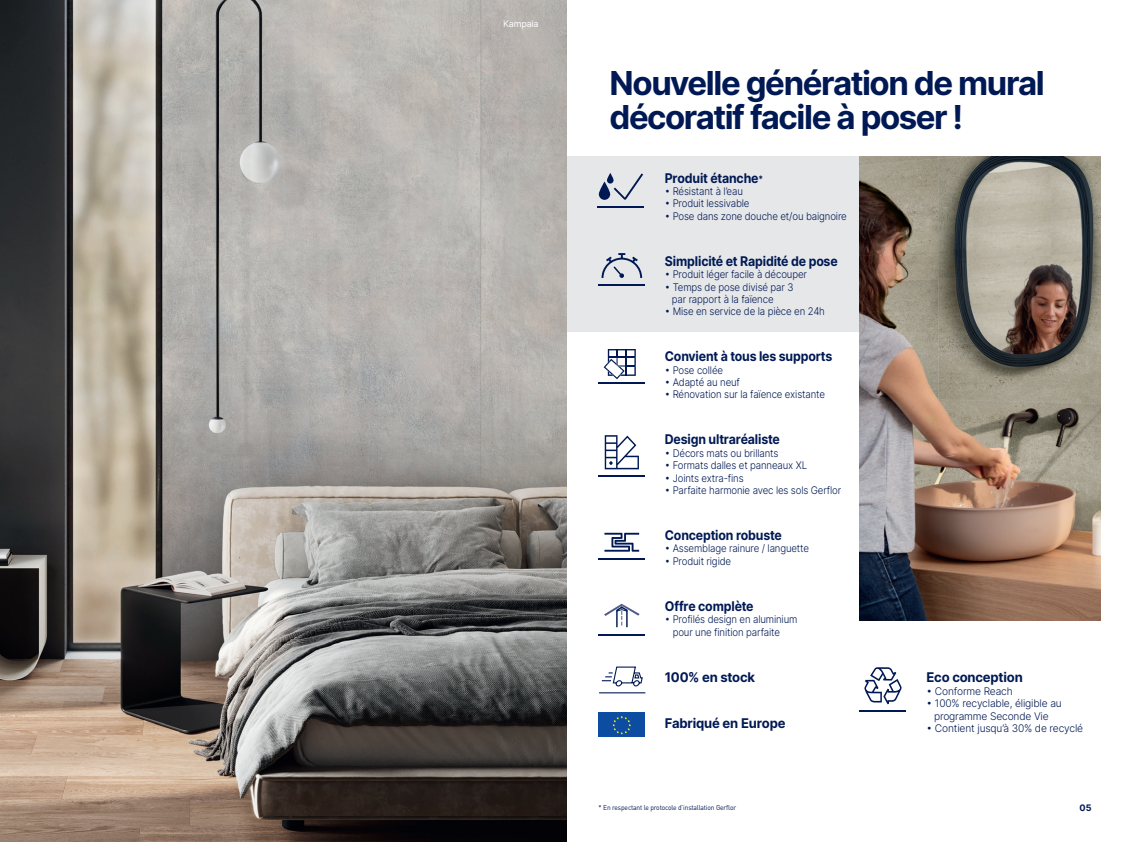
<style>
.page{position:relative;width:1134px;height:842px;background:#fff}
.page>*{position:absolute;margin:0;border:0;box-sizing:border-box;transform-origin:0 0}
.t1{font:700 33px/34px "Inter";letter-spacing:-.045em;color:#001954}
.t2{font:700 13.4px "Inter";letter-spacing:-.015em;color:#001954;scale:.92 1}
.t3{font:700 13.4px "Inter";letter-spacing:-.015em;color:#001954}
.t4{font:300 10.5px/12.4px "Inter";letter-spacing:-.015em;color:#001954;scale:.92 1}
.t5{font:300 10.5px/12.4px "Inter";letter-spacing:-.015em;color:#001954;text-align:center}
.t6{font:9px "Inter";letter-spacing:-.02em;color:#fff}
.t7{font:700 9px "Inter";color:#001954}
.t8{font:7px "DIN Pro";letter-spacing:-.02em;color:#001954;scale:.95 1}
.s1{font-size:9px}
</style>
<div class="page">
<img style="left:0;top:0;width:567px;height:842px">
<div style="left:567px;top:156px;width:292px;height:176px;background:#e6e7e9"></div>
<hr style="left:599px;top:476px;width:46px;height:1px;background:#001954">
<svg style="left:605px;top:435px;width:34px;height:34px"></svg>
<svg style="left:601px;top:666px;width:42px;height:21px"></svg>
<hr style="left:599px;top:692px;width:46px;height:1px;background:#001954">
<div style="left:599px;top:712px;width:46px;height:25px;background:#0d4da1"></div>
<svg style="left:612px;top:716px;width:19px;height:18px"></svg>
<svg style="left:864px;top:667px;width:37px;height:37px"></svg>
<hr style="left:860px;top:711px;width:46px;height:1px;background:#001954">
<hr style="left:599px;top:382px;width:46px;height:1px;background:#001954">
<svg style="left:604px;top:349px;width:32px;height:30px"></svg>
<svg style="left:601px;top:253px;width:42px;height:25px"></svg>
<hr style="left:599px;top:285px;width:46px;height:1px;background:#001954">
<svg style="left:604px;top:604px;width:36px;height:24px"></svg>
<hr style="left:599px;top:558px;width:46px;height:1px;background:#001954">
<svg style="left:604px;top:533px;width:35px;height:19px"></svg>
<svg style="left:607px;top:173px;width:7px;height:11px"></svg>
<svg style="left:599px;top:181px;width:11px;height:19px"></svg>
<svg style="left:614px;top:173px;width:29px;height:27px"></svg>
<hr style="left:597px;top:206px;width:46px;height:1px;background:#001954">
<hr style="left:599px;top:634px;width:46px;height:2px;background:#001954">
<img style="left:859px;top:156px;width:241px;height:464px">
<p class="t6" style="left:503px;top:17px;width:37px">Kampala</p>
<h1 class="t1" style="left:609px;top:65px;width:437px">Nouvelle génération de mural décoratif facile à poser !</h1>
<p class="t2" style="left:665px;top:168px;width:108px">Produit étanche<span class="s1">*</span></p>
<p class="t4" style="left:665px;top:185px;width:86px">• Résistant à l’eau</p>
<p class="t4" style="left:665px;top:197px;width:94px">• Produit lessivable</p>
<p class="t4" style="left:665px;top:210px;width:199px">• Pose dans zone douche et/ou baignoire</p>
<p class="t2" style="left:665px;top:251px;width:189px">Simplicité et Rapidité de pose</p>
<p class="t4" style="left:665px;top:268px;width:156px">• Produit léger facile à découper</p>
<p class="t4" style="left:672px;top:280px;width:134px;text-indent:-7px">• Temps de pose divisé par 3 par rapport à la faïence</p>
<p class="t4" style="left:665px;top:305px;width:175px">• Mise en service de la pièce en 24h</p>
<p class="t2" style="left:665px;top:347px;width:184px">Convient à tous les supports</p>
<p class="t4" style="left:665px;top:363px;width:65px">• Pose collée</p>
<p class="t4" style="left:665px;top:376px;width:83px">• Adapté au neuf</p>
<p class="t4" style="left:665px;top:388px;width:176px">• Rénovation sur la faïence existante</p>
<p class="t2" style="left:665px;top:430px;width:127px">Design ultraréaliste</p>
<p class="t4" style="left:665px;top:446px;width:125px">• Décors mats ou brillants</p>
<p class="t4" style="left:665px;top:459px;width:156px">• Formats dalles et panneaux XL</p>
<p class="t4" style="left:665px;top:471px;width:87px">• Joints extra-fins</p>
<p class="t4" style="left:665px;top:484px;width:193px">• Parfaite harmonie avec les sols Gerflor</p>
<p class="t2" style="left:665px;top:525px;width:129px">Conception robuste</p>
<p class="t4" style="left:665px;top:542px;width:158px">• Assemblage rainure / languette</p>
<p class="t4" style="left:665px;top:554px;width:74px">• Produit rigide</p>
<p class="t2" style="left:665px;top:596px;width:98px">Offre complète</p>
<p class="t4" style="left:673px;top:612px;width:137px;line-height:13.4px;text-indent:-8px">• Profilés design en aluminium pour une finition parfaite</p>
<p class="t3" style="left:665px;top:667px;width:92px">100% en stock</p>
<p class="t3" style="left:665px;top:713px;width:122px">Fabriqué en Europe</p>
<p class="t8" style="left:599px;top:802px;width:146px">* En respectant le protocole d’installation Gerflor</p>
<p class="t3" style="left:927px;top:668px;width:98px">Eco conception</p>
<p class="t5" style="left:927px;top:684px;width:88px">• Conforme Reach</p>
<p class="t5" style="left:927px;top:697px;width:137px">• 100% recyclable, éligible au programme Seconde Vie</p>
<p class="t5" style="left:927px;top:722px;width:158px">• Contient jusqu’à 30% de recyclé</p>
<p class="t7" style="left:1079px;top:801px;width:14px">05</p>
</div>
